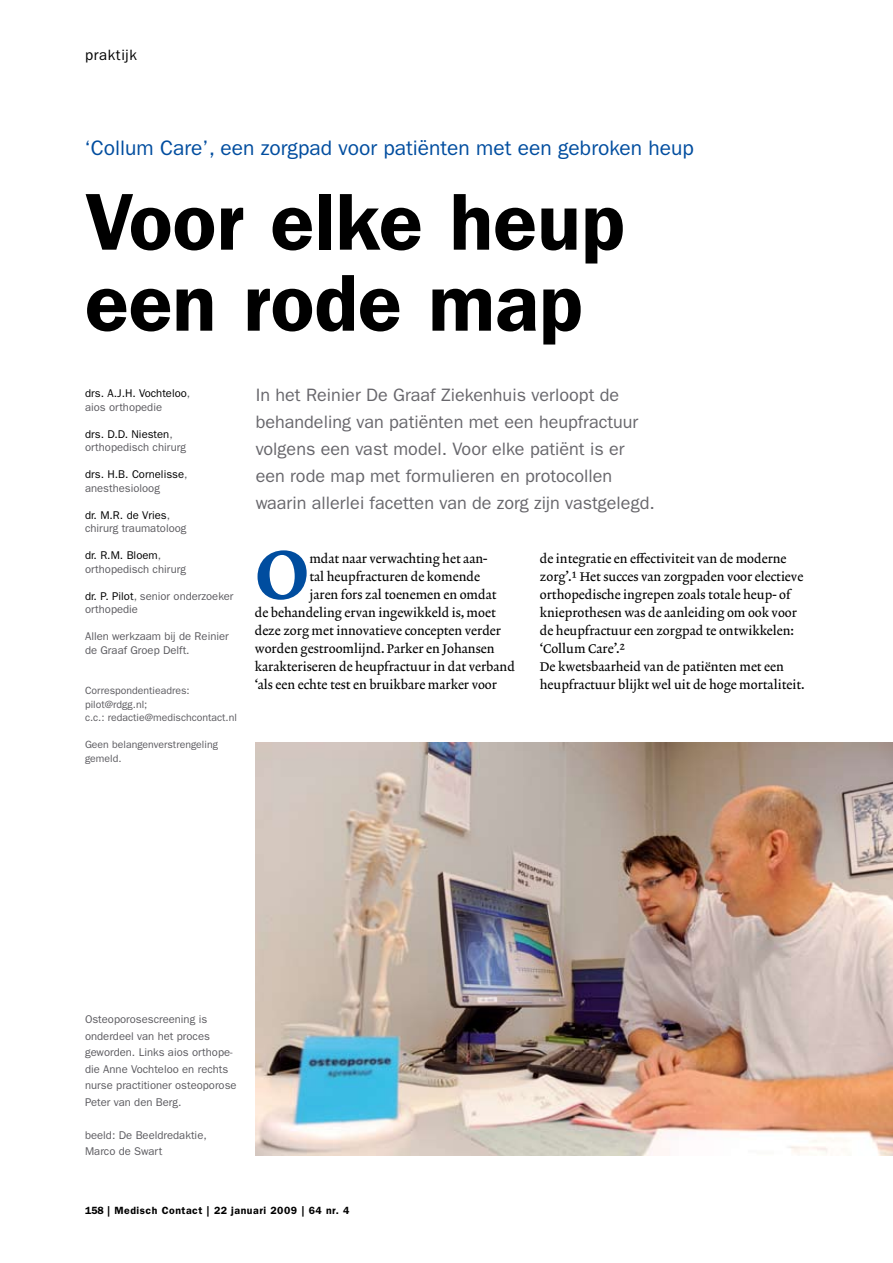
<style>
.page{position:relative;width:893px;height:1263px;background:#fff}
.page>*{position:absolute;margin:0;border:0;box-sizing:border-box;transform-origin:0 0}
.t1{font:600 81px/81px "ITC Franklin Gothic Std";color:#000}
.t2{font:69.45px "Lexicon No 2 Roman D";color:#004d9f}
.t3{font:21px "ITC Franklin Gothic Std";color:#004d9f}
.t4{font:18px/27px "ITC Franklin Gothic Std";color:#68676c}
.t5{font:15px "ITC Franklin Gothic Std";letter-spacing:.04em;color:#000}
.t6{font:12.75px/18px "Lexicon No 2 Roman A";color:#000}
.t7{font:11.25px/16.5px "ITC Franklin Gothic Std";color:#5c5b60}
.t8{font:11.25px/13.5px "ITC Franklin Gothic Std";color:#000}
.t9{font:10.5px/13.5px "ITC Franklin Gothic Std";color:#5c5b60}
.t10{font:600 10.5px "ITC Franklin Gothic Std";letter-spacing:.05em;color:#000}
.s1{color:#5c5b60}
.s2{color:#000}
</style>
<div class="page">
<img style="left:256px;top:742px;width:637px;height:414px">
<p class="t5" style="left:85px;top:46px;width:53px">praktijk</p>
<h3 class="t3" style="left:85px;top:135px;width:611px">‘Collum Care’, een zorgpad voor patiënten met een gebroken heup</h3>
<h1 class="t1" style="left:85px;top:181px;width:541px">Voor elke heup een rode map</h1>
<p class="t8" style="left:85px;top:387px;width:107px">drs. A.J.H. Vochteloo<span class="s1">, aios orthopedie</span></p>
<p class="t7" style="left:85px;top:427px;width:102px;line-height:13.5px"><span class="s2">drs. D.D. Niesten</span>, orthopedisch chirurg</p>
<p class="t8" style="left:85px;top:468px;width:104px">drs. H.B. Cornelisse<span class="s1">, anesthesioloog</span></p>
<p class="t7" style="left:85px;top:508px;width:103px;line-height:13.5px"><span class="s2">dr. M.R. de Vries</span>, chirurg traumatoloog</p>
<p class="t7" style="left:85px;top:549px;width:102px;line-height:13.5px"><span class="s2">dr. R.M. Bloem</span>, orthopedisch chirurg</p>
<p class="t7" style="left:85px;top:589px;width:150px;line-height:13.5px"><span class="s2">dr. P. Pilot</span>, senior onderzoeker orthopedie</p>
<p class="t7" style="left:85px;top:630px;width:145px;line-height:13.5px">Allen werkzaam bij de Reinier de Graaf Groep Delft.</p>
<p class="t9" style="left:85px;top:684px;width:153px">Correspondentieadres: pilot@rdgg.nl;<br>c.c.: redactie@medischcontact.nl</p>
<p class="t9" style="left:85px;top:738px;width:134px">Geen belangenverstrengeling gemeld.</p>
<p class="t4" style="left:256px;top:381px;width:401px">In het Reinier De Graaf Ziekenhuis verloopt de behandeling van patiënten met een heupfractuur volgens een vast model. Voor elke patiënt is er een rode map met formulieren en protocollen waarin allerlei facetten van de zorg zijn vastgelegd.</p>
<h2 class="t2" style="left:255px;top:534px;width:56px">O</h2>
<p class="t6" style="left:309px;top:550px;width:180px">mdat naar verwachting het aan-</p>
<p class="t6" style="left:309px;top:568px;width:172px">tal heupfracturen de komende</p>
<p class="t6" style="left:309px;top:586px;width:189px">jaren fors zal toenemen en omdat</p>
<p class="t6" style="left:255px;top:604px;width:242px">de behandeling ervan ingewikkeld is, moet</p>
<p class="t6" style="left:255px;top:622px;width:248px">deze zorg met innovatieve concepten verder</p>
<p class="t6" style="left:255px;top:640px;width:241px">worden gestroomlijnd. Parker en Johansen</p>
<p class="t6" style="left:255px;top:658px;width:262px">karakteriseren de heupfractuur in dat verband</p>
<p class="t6" style="left:255px;top:676px;width:244px">‘als een echte test en bruikbare marker voor</p>
<p class="t6" style="left:540px;top:550px;width:266px">de integratie en effectiviteit van de moderne zorg’.1 Het succes van zorgpaden voor electieve orthopedische ingrepen zoals totale heup- of knieprothesen was de aanleiding om ook voor de heupfractuur een zorgpad te ontwikkelen: ‘Collum Care’.2<br>De kwetsbaarheid van de patiënten met een heupfractuur blijkt wel uit de hoge mortaliteit.</p>
<p class="t7" style="left:85px;top:1011px;width:153px">Osteoporosescreening is onderdeel van het proces geworden. Links aios orthope&shy;die Anne Vochteloo en rechts nurse practitioner osteoporose<br>Peter van den Berg.</p>
<p class="t7" style="left:85px;top:1127px;width:123px">beeld: De Beeldredaktie,<br>Marco de Swart</p>
<p class="t10" style="left:85px;top:1204px;width:266px">158 | Medisch Contact | 22 januari 2009 | 64 nr. 4</p>
</div>
